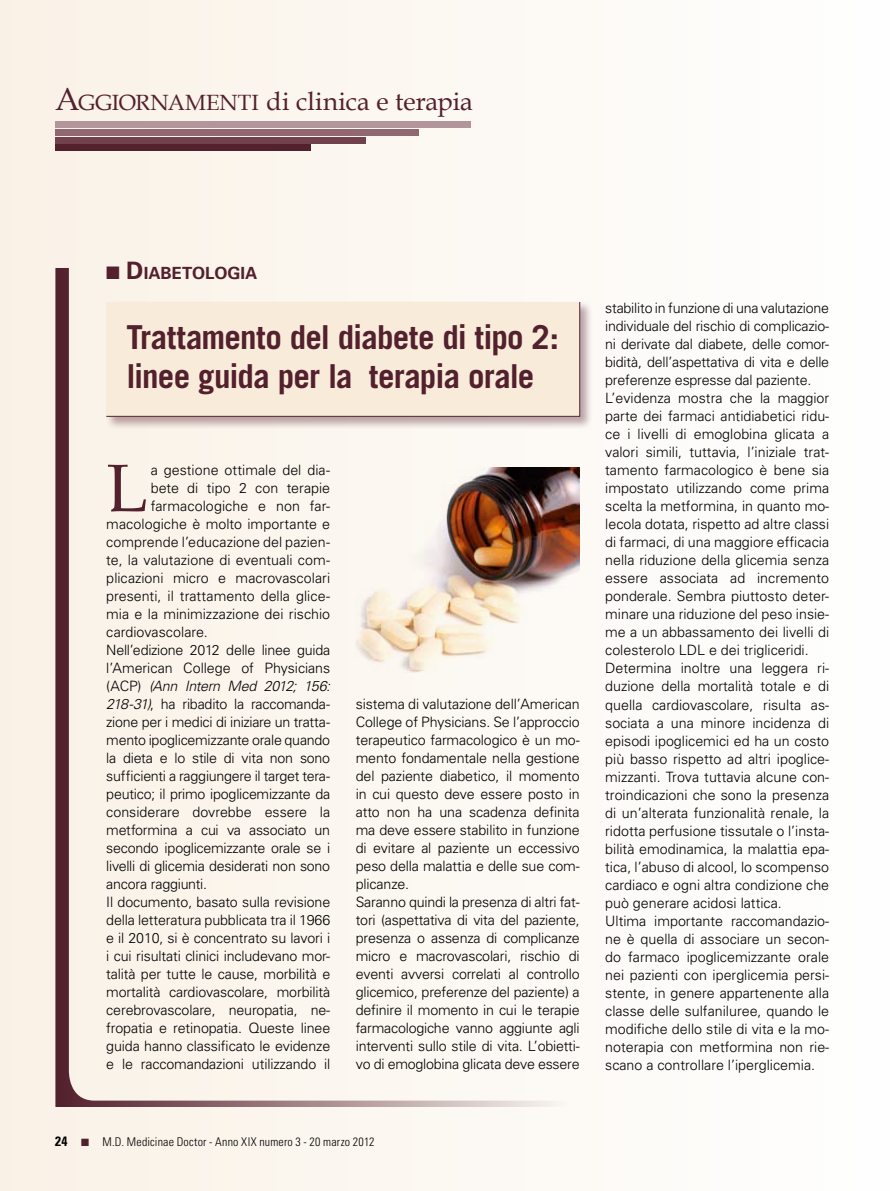
<style>
.page{position:relative;width:893px;height:1191px;background:#fff}
.page>*{position:absolute;margin:0;border:0;box-sizing:border-box;transform-origin:0 0}
.t1{font:67.2px "Book Antiqua";color:#53202d}
.t2{font:700 33px/39px "Trade Gothic";letter-spacing:-.025em;color:#53202d}
.t3{font:25.5px "Book Antiqua";color:#53202d}
.t4{font:700 16.8px "Univers";color:#53202d}
.t5{font:300 14.25px/18px "Univers";letter-spacing:-.01em;color:#000}
.t6{font:italic 300 14.25px "Univers";letter-spacing:-.02em;color:#000}
.t7{font:300 condensed 12px "Univers";letter-spacing:.015em;color:#000}
.s1{font-size:31.5px}
.s2{font-size:22.05px}
.s3{font-size:24px}
.s4{font-style:normal}
.s5{font-style:italic}
.s6{font-weight:700;font-size:13.5px}
.s7{color:#53202d}
</style>
<div class="page">
<div style="left:0;top:0;width:893px;height:1191px;background:linear-gradient(to right,#f9f0e5,#fff)"></div>
<div style="left:55px;top:268px;width:513px;height:839px;background:#fbf5ee"></div>
<div style="left:55px;top:145px;width:255px;height:6px;background:#53202d"></div>
<div style="left:55px;top:137px;width:311px;height:6px;background:#71414d"></div>
<div style="left:55px;top:129px;width:364px;height:7px;background:#916872"></div>
<div style="left:55px;top:122px;width:416px;height:6px;background:#b2969c"></div>
<img style="left:356px;top:467px;width:224px;height:205px">
<div style="left:105px;top:301px;width:488px;height:129px;background:#53202d;opacity:.4"></div>
<div style="left:106px;top:301px;width:474px;height:116px;background:#f8ebd9"></div>
<h3 class="t3" style="left:55px;top:86px;width:419px"><span class="s1">A</span><span class="s2">GGIORNAMENTI</span> di clinica e terapia</h3>
<p class="t4" style="left:106px;top:262px;width:153px">■ <span class="s3">D</span>IABETOLOGIA</p>
<h2 class="t2" style="left:126px;top:317px;width:434px">Trattamento del diabete di tipo 2: linee guida per la terapia orale</h2>
<h1 class="t1" style="left:106px;top:446px;width:43px">L</h1>
<p class="t5" style="left:151px;top:461px;width:181px">a gestione ottimale del dia-</p>
<p class="t5" style="left:151px;top:479px;width:181px">bete di tipo 2 con terapie</p>
<p class="t5" style="left:151px;top:497px;width:181px">farmacologiche e non far-</p>
<p class="t5" style="left:106px;top:515px;width:225px">macologiche è molto importante e</p>
<p class="t5" style="left:106px;top:533px;width:225px">comprende l’educazione del pazien-</p>
<p class="t5" style="left:106px;top:551px;width:225px">te, la valutazione di eventuali com-</p>
<p class="t5" style="left:106px;top:569px;width:225px">plicazioni micro e macrovascolari</p>
<p class="t5" style="left:106px;top:587px;width:225px">presenti, il trattamento della glice-</p>
<p class="t5" style="left:106px;top:605px;width:225px">mia e la minimizzazione dei rischio</p>
<p class="t5" style="left:106px;top:623px;width:103px">cardiovascolare.</p>
<p class="t5" style="left:106px;top:641px;width:225px">Nell’edizione 2012 delle linee guida</p>
<p class="t5" style="left:106px;top:659px;width:225px">l’American College of Physicians</p>
<p class="t6" style="left:106px;top:677px;width:225px"><span class="s4">(ACP)</span> (Ann Intern Med 2012; 156:</p>
<p class="t5" style="left:106px;top:694px;width:225px"><span class="s5">218-31)</span>, ha ribadito la raccomanda-</p>
<p class="t5" style="left:106px;top:712px;width:225px">zione per i medici di iniziare un tratta-</p>
<p class="t5" style="left:106px;top:730px;width:225px">mento ipoglicemizzante orale quando</p>
<p class="t5" style="left:106px;top:748px;width:225px">la dieta e lo stile di vita non sono</p>
<p class="t5" style="left:106px;top:766px;width:225px">sufficienti a raggiungere il target tera-</p>
<p class="t5" style="left:106px;top:784px;width:225px">peutico; il primo ipoglicemizzante da</p>
<p class="t5" style="left:106px;top:802px;width:225px">considerare dovrebbe essere la</p>
<p class="t5" style="left:106px;top:820px;width:225px">metformina a cui va associato un</p>
<p class="t5" style="left:106px;top:838px;width:225px">secondo ipoglicemizzante orale se i</p>
<p class="t5" style="left:106px;top:856px;width:225px">livelli di glicemia desiderati non sono</p>
<p class="t5" style="left:106px;top:874px;width:102px">ancora raggiunti.</p>
<p class="t5" style="left:106px;top:892px;width:225px">Il documento, basato sulla revisione</p>
<p class="t5" style="left:106px;top:910px;width:225px">della letteratura pubblicata tra il 1966</p>
<p class="t5" style="left:106px;top:928px;width:225px">e il 2010, si è concentrato su lavori i</p>
<p class="t5" style="left:106px;top:946px;width:225px">i cui risultati clinici includevano mor-</p>
<p class="t5" style="left:106px;top:964px;width:225px">talità per tutte le cause, morbilità e</p>
<p class="t5" style="left:106px;top:982px;width:225px">mortalità cardiovascolare, morbilità</p>
<p class="t5" style="left:106px;top:1000px;width:225px">cerebrovascolare, neuropatia, ne-</p>
<p class="t5" style="left:106px;top:1018px;width:225px">fropatia e retinopatia. Queste linee</p>
<p class="t5" style="left:106px;top:1036px;width:225px">guida hanno classificato le evidenze</p>
<p class="t5" style="left:106px;top:1054px;width:225px">e le raccomandazioni utilizzando il</p>
<p class="t5" style="left:356px;top:694px;width:225px">sistema di valutazione dell’American College of Physicians. Se l’approccio terapeutico farmacologico è un mo&shy;mento fondamentale nella gestione del paziente diabetico, il momento in cui questo deve essere posto in atto non ha una scadenza definita ma deve essere stabilito in funzione di evitare al paziente un eccessivo peso della malattia e delle sue com&shy;plicanze.<br>Saranno quindi la presenza di altri fat&shy;tori (aspettativa di vita del paziente, presenza o assenza di complicanze micro e macrovascolari, rischio di eventi avversi correlati al controllo glicemico, preferenze del paziente) a definire il momento in cui le terapie farmacologiche vanno aggiunte agli interventi sullo stile di vita. L’obietti&shy;vo di emoglobina glicata deve essere</p>
<p class="t7" style="left:55px;top:1135px;width:321px"><span class="s6">24</span> <span class="s7">■</span> M.D. Medicinae Doctor - Anno XIX numero 3 - 20 marzo 2012</p>
<p class="t5" style="left:605px;top:299px;width:225px">stabilito in funzione di una valutazione individuale del rischio di complicazio&shy;ni derivate dal diabete, delle comor&shy;bidità, dell’aspettativa di vita e delle preferenze espresse dal paziente.<br>L’evidenza mostra che la maggior parte dei farmaci antidiabetici ridu&shy;ce i livelli di emoglobina glicata a valori simili, tuttavia, l’iniziale trat&shy;tamento farmacologico è bene sia impostato utilizzando come prima scelta la metformina, in quanto mo&shy;lecola dotata, rispetto ad altre classi di farmaci, di una maggiore efficacia nella riduzione della glicemia senza essere associata ad incremento ponderale. Sembra piuttosto deter&shy;minare una riduzione del peso insie&shy;me a un abbassamento dei livelli di colesterolo LDL e dei trigliceridi.<br>Determina inoltre una leggera ri&shy;duzione della mortalità totale e di quella cardiovascolare, risulta as&shy;sociata a una minore incidenza di episodi ipoglicemici ed ha un costo più basso rispetto ad altri ipoglice&shy;mizzanti. Trova tuttavia alcune con&shy;troindicazioni che sono la presenza di un’alterata funzionalità renale, la ridotta perfusione tissutale o l’insta&shy;bilità emodinamica, la malattia epa&shy;tica, l’abuso di alcool, lo scompenso cardiaco e ogni altra condizione che può generare acidosi lattica.<br>Ultima importante raccomandazio&shy;ne è quella di associare un secon&shy;do farmaco ipoglicemizzante orale nei pazienti con iperglicemia persi&shy;stente, in genere appartenente alla classe delle sulfaniluree, quando le modifiche dello stile di vita e la mo&shy;noterapia con metformina non rie&shy;scano a controllare l’iperglicemia.</p>
</div>
